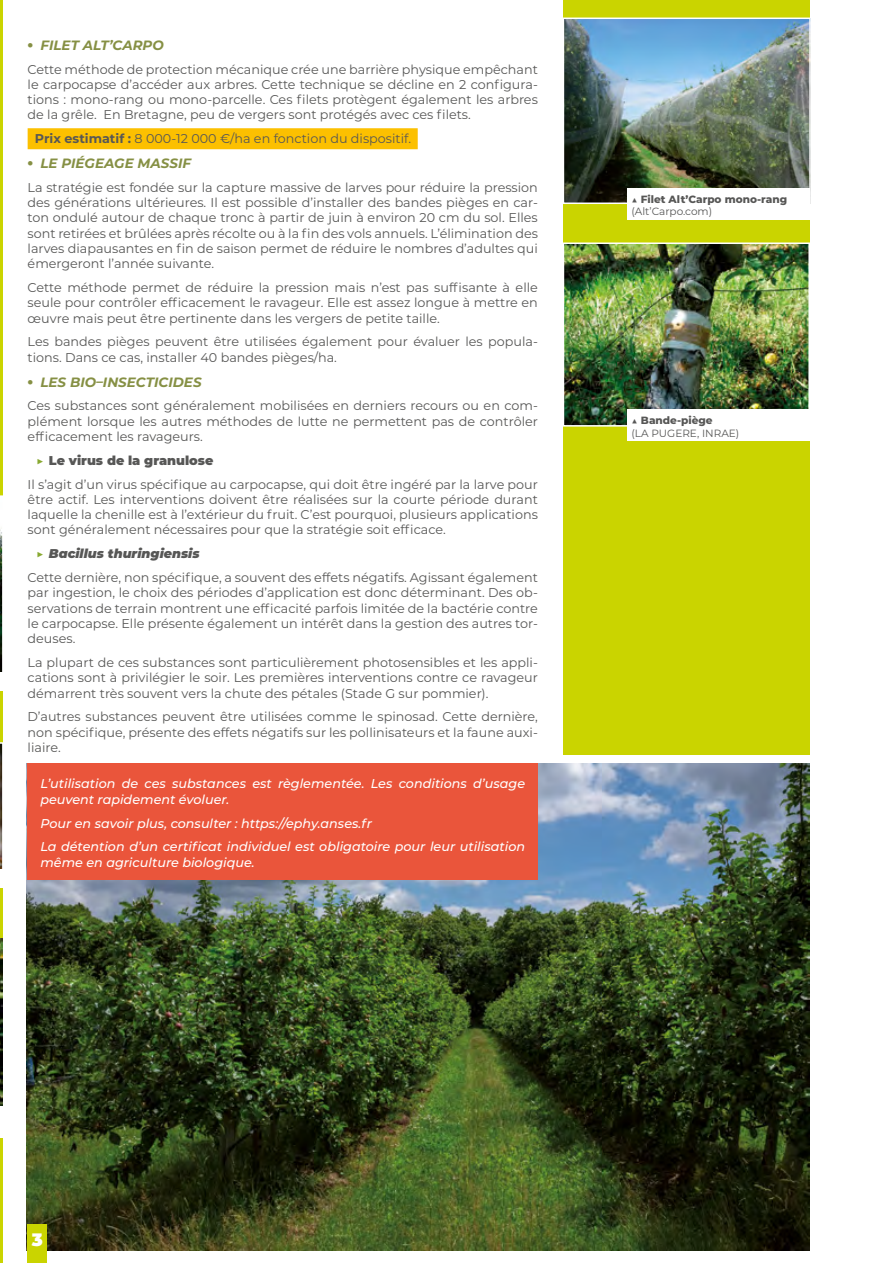
<style>
.page{position:relative;width:893px;height:1263px;background:#fff}
.page>*{position:absolute;margin:0;border:0;box-sizing:border-box;transform-origin:0 0}
.t1{font:900 18px "Montserrat";color:#fff}
.t2{font:italic 700 13.5px "Montserrat";color:#869044}
.t3{font:12.75px/15.3px "Montserrat";color:#575756;text-align:justify}
.t4{font:italic 500 12.75px/15.3px "Montserrat";color:#fff}
.t5{font:800 10.5px/12.6px "Montserrat";color:#575756}
.t6{font:10.5px/12.6px "Montserrat";color:#575756}
.s1{font-weight:900;font-style:normal}
.s2{font-weight:700}
.s3{font-weight:900;color:#88a931}
.s4{font-weight:900}
.s5{font-weight:900;font-style:italic}
.s6{font-weight:400}
.s7{font-weight:800}
</style>
<div class="page">
<img style="left:27px;top:763px;width:783px;height:487px">
<div style="left:563px;top:0;width:247px;height:755px;background:#cad400"></div>
<div style="left:28px;top:1224px;width:19px;height:39px;background:#cad400"></div>
<hr style="left:0;top:0;width:2px;height:1263px;background:#cad400">
<div style="left:28px;top:128px;width:390px;height:21px;background:#fcc000"></div>
<svg style="left:0;top:741px;width:3px;height:146px"></svg>
<svg style="left:0;top:495px;width:3px;height:196px"></svg>
<img style="left:0;top:938px;width:2px;height:168px">
<hr style="left:0;top:1106px;width:2px;height:31px;background:#fff">
<div style="left:28px;top:763px;width:510px;height:116px;background:#ea553b"></div>
<img style="left:566px;top:21px;width:242px;height:180px">
<div style="left:563px;top:18px;width:248px;height:186px;border:2px solid #fff"></div>
<div style="left:627px;top:188px;width:183px;height:32px;background:#fff"></div>
<img style="left:566px;top:245px;width:241px;height:179px">
<div style="left:563px;top:242px;width:247px;height:185px;border:2px solid #fff"></div>
<div style="left:627px;top:410px;width:183px;height:31px;background:#fff"></div>
<p class="t2" style="left:28px;top:35px;width:138px"><span class="s1">•</span> FILET ALT’CARPO</p>
<p class="t3" style="left:28px;top:61px;width:512px">Cette méthode de protection mécanique crée une barrière physique empêchant le carpocapse d’accéder aux arbres. Cette technique se décline en 2 configura&shy;tions : mono-rang ou mono-parcelle. Ces filets protègent également les arbres de la grêle. En Bretagne, peu de vergers sont protégés avec ces filets.</p>
<p class="t3" style="left:35px;top:131px;width:378px"><span class="s2">Prix estimatif :</span> 8 000-12 000 €/ha en fonction du dispositif.</p>
<p class="t2" style="left:28px;top:153px;width:165px"><span class="s1">•</span> LE PIÉGEAGE MASSIF</p>
<p class="t3" style="left:28px;top:179px;width:512px">La stratégie est fondée sur la capture massive de larves pour réduire la pression des générations ultérieures. Il est possible d’installer des bandes pièges en car&shy;ton ondulé autour de chaque tronc à partir de juin à environ 20 cm du sol. Elles sont retirées et brûlées après récolte ou à la fin des vols annuels. L’élimination des larves diapausantes en fin de saison permet de réduire le nombres d’adultes qui émergeront l’année suivante.</p>
<p class="t3" style="left:28px;top:279px;width:512px">Cette méthode permet de réduire la pression mais n’est pas suffisante à elle seule pour contrôler efficacement le ravageur. Elle est assez longue à mettre en œuvre mais peut être pertinente dans les vergers de petite taille.</p>
<p class="t3" style="left:28px;top:334px;width:512px">Les bandes pièges peuvent être utilisées également pour évaluer les popula&shy;tions. Dans ce cas, installer 40 bandes pièges/ha.</p>
<p class="t2" style="left:28px;top:372px;width:175px"><span class="s1">•</span> LES BIO–INSECTICIDES</p>
<p class="t3" style="left:28px;top:398px;width:512px">Ces substances sont généralement mobilisées en derniers recours ou en com&shy;plément lorsque les autres méthodes de lutte ne permettent pas de contrôler efficacement les ravageurs.</p>
<p class="t3" style="left:28px;top:448px;width:512px;line-height:23.9px;text-indent:9px"><span class="s3">▶</span> <span class="s4">Le virus de la granulose<br></span>Il s’agit d’un virus spécifique au carpocapse, qui doit être ingéré par la larve pour</p>
<p class="t3" style="left:28px;top:491px;width:512px">être actif. Les interventions doivent être réalisées sur la courte période durant laquelle la chenille est à l’extérieur du fruit. C’est pourquoi, plusieurs applications sont généralement nécessaires pour que la stratégie soit efficace.</p>
<p class="t3" style="left:28px;top:541px;width:512px;line-height:23.9px;text-indent:9px"><span class="s3">▶</span> <span class="s5">Bacillus thuringiensis<br></span>Cette dernière, non spécifique, a souvent des effets négatifs. Agissant également</p>
<p class="t3" style="left:28px;top:585px;width:512px">par ingestion, le choix des périodes d’application est donc déterminant. Des ob&shy;servations de terrain montrent une efficacité parfois limitée de la bactérie contre le carpocapse. Elle présente également un intérêt dans la gestion des autres tor&shy;deuses.</p>
<p class="t3" style="left:28px;top:654px;width:512px">La plupart de ces substances sont particulièrement photosensibles et les appli&shy;cations sont à privilégier le soir. Les premières interventions contre ce ravageur démarrent très souvent vers la chute des pétales (Stade G sur pommier).</p>
<p class="t3" style="left:28px;top:709px;width:512px">D’autres substances peuvent être utilisées comme le spinosad. Cette dernière, non spécifique, présente des effets négatifs sur les pollinisateurs et la faune auxi&shy;liaire.</p>
<p class="t4" style="left:40px;top:776px;width:486px">L’utilisation de ces substances est règlementée. Les conditions d’usage peuvent rapidement évoluer.</p>
<p class="t4" style="left:40px;top:810px;width:486px;line-height:23.9px">Pour en savoir plus, consulter : https://ephy.anses.fr<br>La détention d’un certificat individuel est obligatoire pour leur utilisation</p>
<p class="t4" style="left:40px;top:854px;width:216px">même en agriculture biologique.</p>
<p class="t5" style="left:631px;top:192px;width:157px"><span class="s4">▲</span> Filet Alt’Carpo mono-rang <span class="s6">(Alt’Carpo.com)</span></p>
<p class="t6" style="left:631px;top:414px;width:109px"><span class="s4">▲</span> <span class="s7">Bande-piège<br></span>(LA PUGERE, INRAE)</p>
<h1 class="t1" style="left:32px;top:1226px;width:13px">3</h1>
</div>
